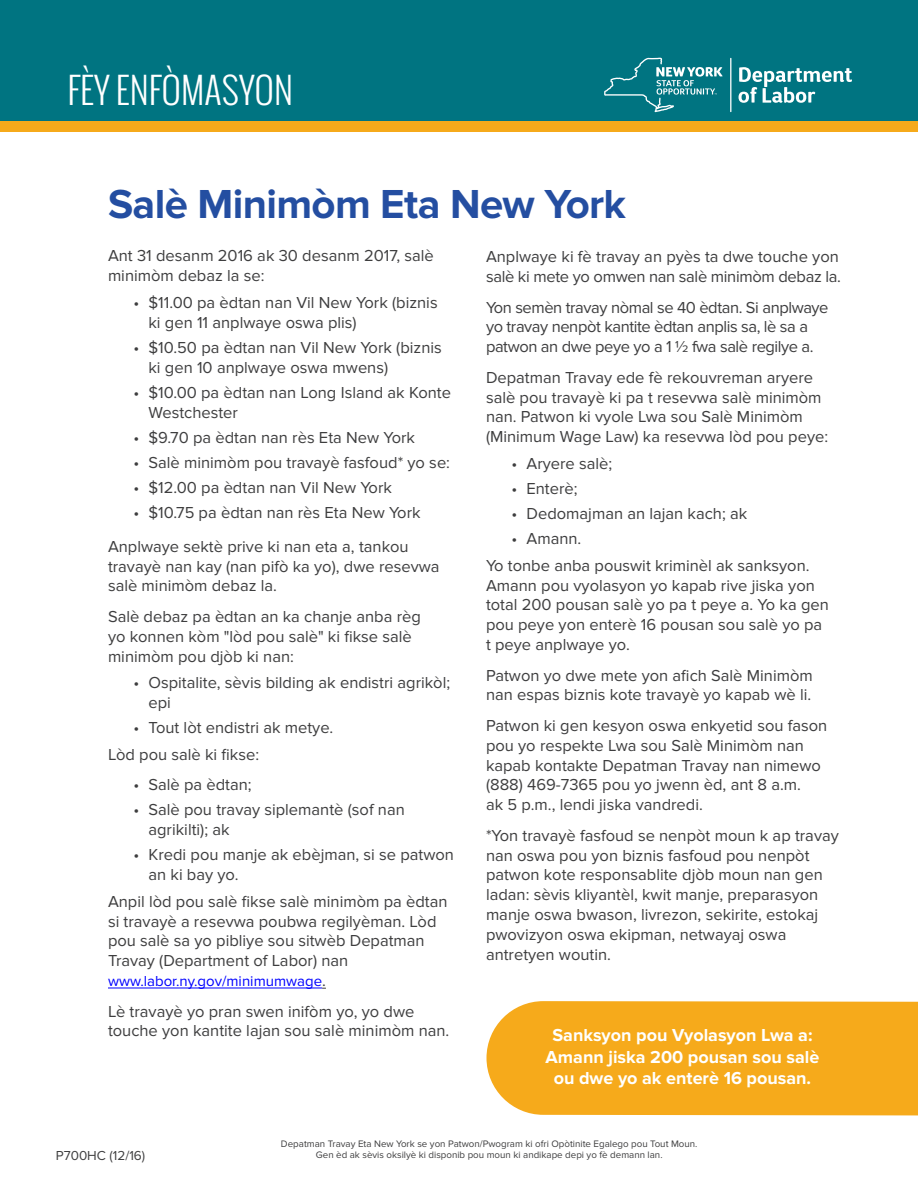
<style>
.page{position:relative;width:918px;height:1188px;background:#fff}
.page>*{position:absolute;margin:0;border:0;box-sizing:border-box;transform-origin:0 0}
.Title_Level_1{font:700 42px "Proxima Nova";letter-spacing:-.015em;color:#244ea1}
.t1{font:300 36px "Oswald";color:#fff}
.Body_Copy{font:700 18px/21.6px "Proxima Nova";color:#fff;text-align:center}
.Body_Copy-2{font:16.5px/19.8px "Proxima Nova";color:#3e3e3f}
.Body_Copy-3{font:16.5px/19.8px "Proxima Nova";letter-spacing:-.025em;color:#3e3e3f}
.Body_Copy-4{font:15px "Proxima Nova";color:#00f}
.t2{font:13.5px "Proxima Nova";color:#3e3e3f}
.t3{font:9.75px/11.7px "Proxima Nova";color:#3e3e3f;text-align:center}
.s1{font-size:16.5px;color:#3e3e3f}
</style>
<div class="page">
<div style="left:487px;top:1001px;width:431px;height:114px;background:#f6aa1b"></div>
<div style="left:0;top:0;width:918px;height:121px;background:#007481"></div>
<div style="left:0;top:121px;width:918px;height:11px;background:#f6aa1b"></div>
<svg style="left:739px;top:67px;width:113px;height:36px"></svg>
<hr style="left:730px;top:58px;width:1px;height:54px;background:#fff">
<svg style="left:604px;top:58px;width:119px;height:54px"></svg>
<hr style="left:108px;top:988px;width:214px;height:1px;background:#00f">
<p class="t1" style="left:68px;top:66px;width:227px">FÈY ENFÒMASYON</p>
<p class="Title_Level_1" style="left:108px;top:180px;width:520px">Salè Minimòm Eta New York</p>
<p class="Body_Copy-2" style="left:108px;top:246px;width:327px">Ant 31 desanm 2016 ak 30 desanm 2017, salè minimòm debaz la se:</p>
<p class="Body_Copy-2" style="left:148px;top:293px;width:291px;text-indent:-15px">• $11.00 pa èdtan nan Vil New York (biznis ki gen 11 anplwaye oswa plis)</p>
<p class="Body_Copy-2" style="left:148px;top:338px;width:295px;text-indent:-15px">• $10.50 pa èdtan nan Vil New York (biznis ki gen 10 anplwaye oswa mwens)</p>
<p class="Body_Copy-2" style="left:148px;top:383px;width:304px;text-indent:-15px">• $10.00 pa èdtan nan Long Island ak Konte<br>Westchester</p>
<p class="Body_Copy-2" style="left:134px;top:428px;width:283px">• $9.70 pa èdtan nan rès Eta New York</p>
<p class="Body_Copy-2" style="left:134px;top:453px;width:318px">• Salè minimòm pou travayè fasfoud* yo se:</p>
<p class="Body_Copy-2" style="left:134px;top:478px;width:260px">• $12.00 pa èdtan nan Vil New York</p>
<p class="Body_Copy-2" style="left:134px;top:503px;width:289px">• $10.75 pa èdtan nan rès Eta New York</p>
<p class="Body_Copy-2" style="left:108px;top:537px;width:333px">Anplwaye sektè prive ki nan eta a, tankou travayè nan kay (nan pifò ka yo), dwe resevwa salè minimòm debaz la.</p>
<p class="Body_Copy-2" style="left:108px;top:607px;width:314px">Salè debaz pa èdtan an ka chanje anba règ yo konnen kòm "lòd pou salè" ki fikse salè minimòm pou djòb ki nan:</p>
<p class="Body_Copy-2" style="left:148px;top:673px;width:303px;text-indent:-15px">• Ospitalite, sèvis bilding ak endistri agrikòl; epi</p>
<p class="Body_Copy-2" style="left:134px;top:718px;width:201px">• Tout lòt endistri ak metye.</p>
<p class="Body_Copy-2" style="left:108px;top:745px;width:153px">Lòd pou salè ki fikse:</p>
<p class="Body_Copy-2" style="left:134px;top:775px;width:120px">• Salè pa èdtan;</p>
<p class="Body_Copy-2" style="left:148px;top:800px;width:258px;text-indent:-15px">• Salè pou travay siplemantè (sof nan agrikilti); ak</p>
<p class="Body_Copy-2" style="left:148px;top:845px;width:307px;text-indent:-15px">• Kredi pou manje ak ebèjman, si se patwon an ki bay yo.</p>
<p class="Body_Copy-2" style="left:108px;top:892px;width:341px">Anpil lòd pou salè fikse salè minimòm pa èdtan si travayè a resevwa poubwa regilyèman. Lòd pou salè sa yo pibliye sou sitwèb Depatman Travay (Department of Labor) nan</p>
<p class="Body_Copy-4" style="left:108px;top:972px;width:219px">www.labor.ny.gov/minimumwage<span class="s1">.</span></p>
<p class="Body_Copy-2" style="left:108px;top:1001px;width:343px">Lè travayè yo pran swen inifòm yo, yo dwe touche yon kantite lajan sou salè minimòm nan.</p>
<p class="Body_Copy-2" style="left:486px;top:247px;width:357px">Anplwaye ki fè travay an pyès ta dwe touche yon salè ki mete yo omwen nan salè minimòm debaz la.</p>
<p class="Body_Copy-3" style="left:486px;top:297px;width:344px">Yon semèn travay nòmal se 40 èdtan. Si anplwaye yo travay nenpòt kantite èdtan anplis sa, lè sa a patwon an dwe peye yo a 1 ½ fwa salè regilye a.</p>
<p class="Body_Copy-2" style="left:486px;top:368px;width:344px">Depatman Travay ede fè rekouvreman aryere salè pou travayè ki pa t resevwa salè minimòm nan. Patwon ki vyole Lwa sou Salè Minimòm (Minimum Wage Law) ka resevwa lòd pou peye:</p>
<p class="Body_Copy-2" style="left:512px;top:454px;width:102px">• Aryere salè;</p>
<p class="Body_Copy-2" style="left:512px;top:479px;width:68px">• Enterè;</p>
<p class="Body_Copy-2" style="left:512px;top:504px;width:237px">• Dedomajman an lajan kach; ak</p>
<p class="Body_Copy-2" style="left:512px;top:529px;width:71px">• Amann.</p>
<p class="Body_Copy-2" style="left:486px;top:556px;width:344px">Yo tonbe anba pouswit kriminèl ak sanksyon.<br>Amann pou vyolasyon yo kapab rive jiska yon total 200 pousan salè yo pa t peye a. Yo ka gen pou peye yon enterè 16 pousan sou salè yo pa t peye anplwaye yo.</p>
<p class="Body_Copy-2" style="left:486px;top:666px;width:328px">Patwon yo dwe mete yon afich Salè Minimòm nan espas biznis kote travayè yo kapab wè li.</p>
<p class="Body_Copy-2" style="left:486px;top:716px;width:343px">Patwon ki gen kesyon oswa enkyetid sou fason pou yo respekte Lwa sou Salè Minimòm nan kapab kontakte Depatman Travay nan nimewo (888) 469-7365 pou yo jwenn èd, ant 8 a.m.<br>ak 5 p.m., lendi jiska vandredi.</p>
<p class="Body_Copy-2" style="left:486px;top:826px;width:354px">*Yon travayè fasfoud se nenpòt moun k ap travay nan oswa pou yon biznis fasfoud pou nenpòt patwon kote responsablite djòb moun nan gen ladan: sèvis kliyantèl, kwit manje, preparasyon manje oswa bwason, livrezon, sekirite, estokaj pwovizyon oswa ekipman, netwayaj oswa antretyen woutin.</p>
<p class="Body_Copy" style="left:546px;top:1025px;width:275px">Sanksyon pou Vyolasyon Lwa a:<br>Amann jiska 200 pousan sou salè ou dwe yo ak enterè 16 pousan.</p>
<p class="t2" style="left:56px;top:1148px;width:91px">P700HC (12/16)</p>
<p class="t3" style="left:281px;top:1138px;width:418px">Depatman Travay Eta New York se yon Patwon/Pwogram ki ofri Opòtinite Egalego pou Tout Moun.<br>Gen èd ak sèvis oksilyè ki disponib pou moun ki andikape depi yo fè demann lan.</p>
</div>
